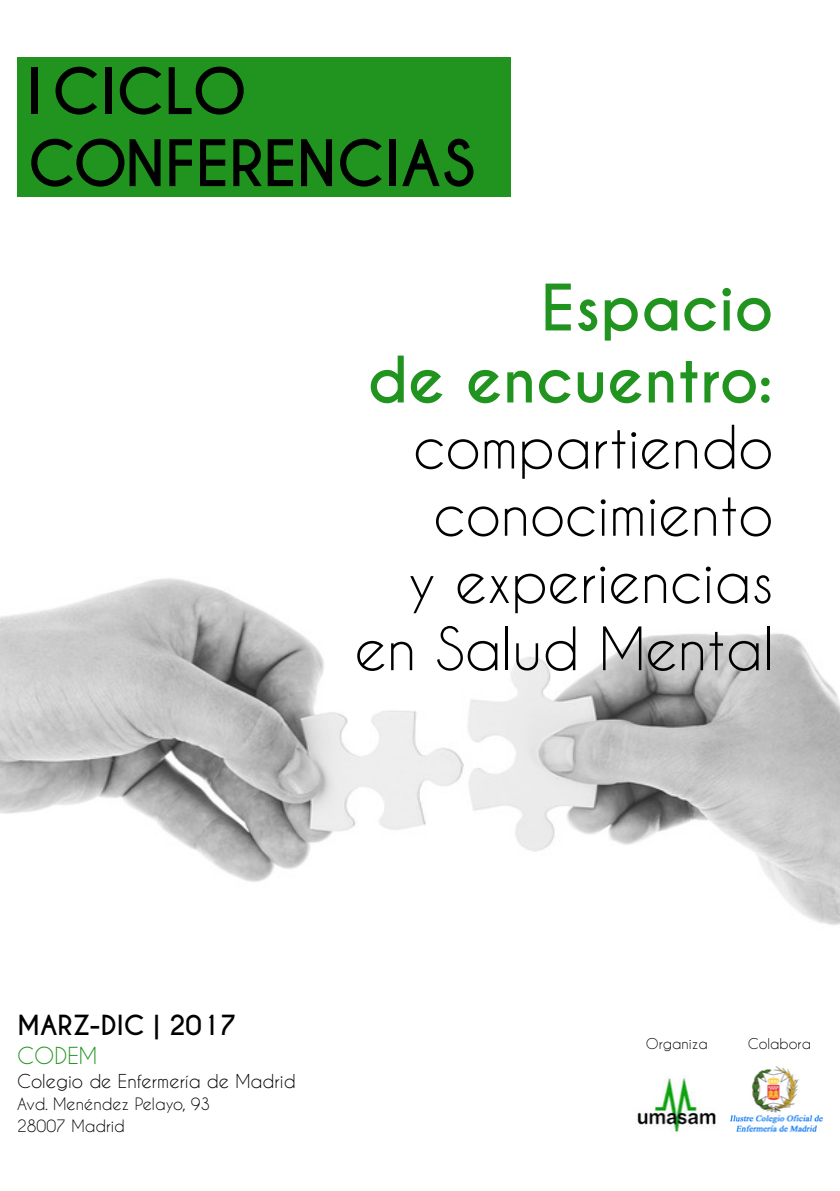
<style>
.page{position:relative;width:840px;height:1191px;background:#fff}
.page>*{position:absolute;margin:0;border:0;box-sizing:border-box;transform-origin:0 0}
.t1{font:700 60px/72px "Caviar Dreams";color:#21941f;text-align:right}
.t2{font:700 60px/72px "Caviar Dreams";color:#000}
.t3{font:56px/67.2px "Caviar Dreams";color:#000;text-align:right}
.t4{font:700 26px "Caviar Dreams";color:#000}
.t5{font:22px "Caviar Dreams";color:#21941f}
.t6{font:18px "Caviar Dreams";color:#000}
.t7{font:16px/22px "Caviar Dreams";color:#000}
.t8{font:14px "Caviar Dreams";color:#000}
</style>
<div class="page">
<img style="left:0;top:578px;width:839px;height:347px">
<img style="left:637px;top:1075px;width:79px;height:57px">
<div style="left:17px;top:57px;width:493px;height:140px;background:#21941f"></div>
<img style="left:729px;top:1066px;width:94px;height:66px">
<p class="t2" style="left:27px;top:57px;width:449px">I CICLO<br>CONFERENCIAS</p>
<p class="t1" style="left:367px;top:273px;width:407px">Espacio<br>de encuentro:</p>
<p class="t3" style="left:354px;top:412px;width:420px">compartiendo conocimiento<br>y experiencias en Salud Mental</p>
<p class="t4" style="left:17px;top:1009px;width:221px">MARZ-DIC | 2017</p>
<p class="t5" style="left:17px;top:1042px;width:82px">CODEM</p>
<p class="t6" style="left:17px;top:1070px;width:280px">Colegio de Enfermería de Madrid</p>
<p class="t7" style="left:17px;top:1092px;width:194px">Avd. Menéndez Pelayo, 93<br>28007 Madrid</p>
<p class="t8" style="left:645px;top:1035px;width:63px">Organiza</p>
<p class="t8" style="left:747px;top:1035px;width:65px">Colabora</p>
</div>
